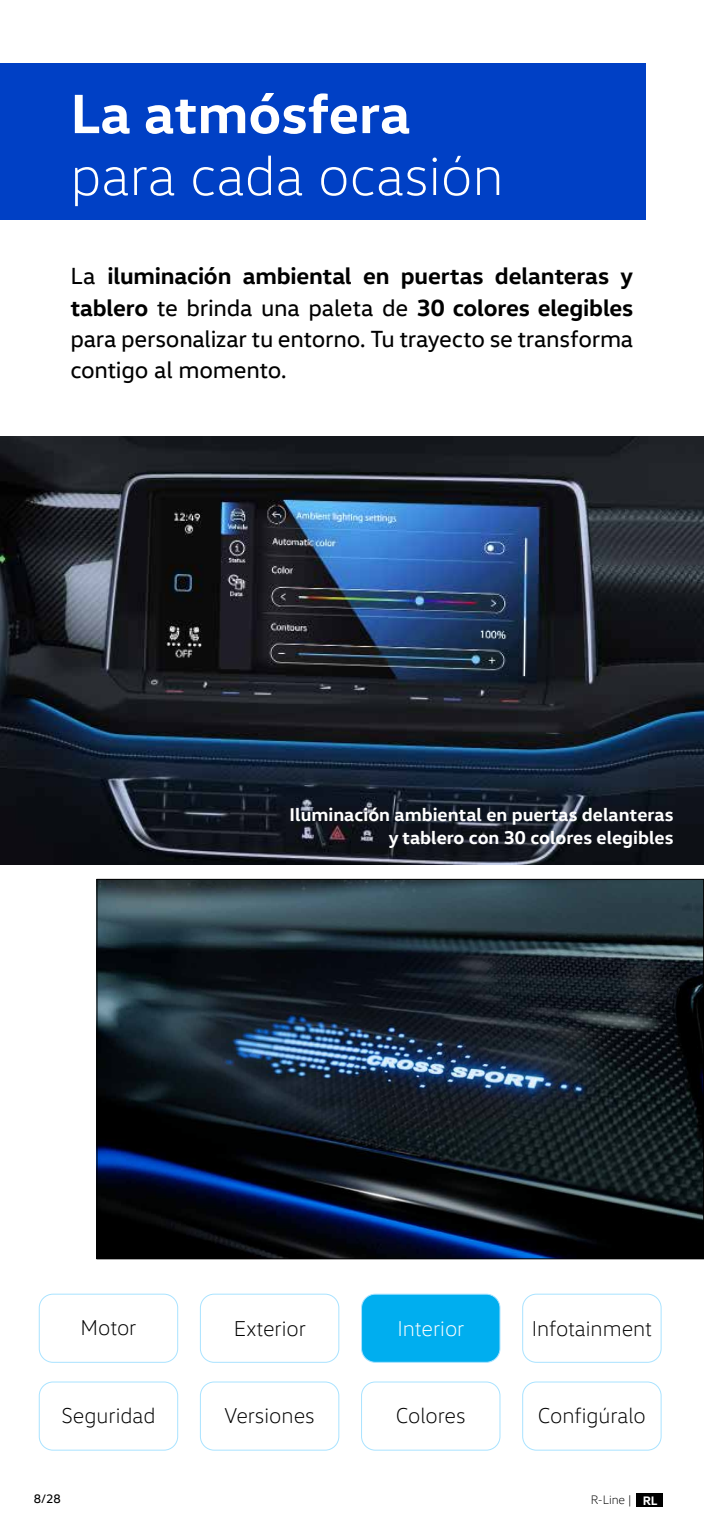
<style>
.page{position:relative;width:704px;height:1523px;background:#fff}
.page>*{position:absolute;margin:0;border:0;box-sizing:border-box;transform-origin:0 0}
.t1{font:300 56.25px "VW Head";color:#fff}
.t2{font:700 56.25px "VW Head";color:#fff}
.t3{font:23.75px/31.2px "VW Head";letter-spacing:-.01em;color:#000;text-align:justify}
.t4{font:300 21.88px "VW Head";color:#000}
.t5{font:300 21.88px "VW Head";color:#fff}
.t6{font:700 18.75px/22.5px "VW Head";color:#fff;text-align:right}
.t7{font:300 12.5px "VW Head";color:#000101}
.t8{font:12.5px "VW Head";color:#000101}
.s1{font-weight:700}
.s2{font-weight:700;color:#fff}
</style>
<div class="page">
<div style="left:636px;top:1493px;width:26px;height:13px;background:#000"></div>
<div style="left:0;top:64px;width:645px;height:156px;background:#0040c5"></div>
<img style="left:0;top:436px;width:703px;height:428px">
<div style="left:39px;top:1293px;width:139px;height:69px;border:1px solid #a9e3ff;border-radius:14px"></div>
<div style="left:39px;top:1381px;width:139px;height:69px;border:1px solid #a9e3ff;border-radius:14px"></div>
<div style="left:522px;top:1293px;width:139px;height:69px;border:1px solid #a9e3ff;border-radius:14px"></div>
<div style="left:200px;top:1293px;width:139px;height:69px;border:1px solid #a9e3ff;border-radius:14px"></div>
<div style="left:361px;top:1381px;width:139px;height:69px;border:1px solid #a9e3ff;border-radius:14px"></div>
<div style="left:522px;top:1381px;width:139px;height:69px;border:1px solid #a9e3ff;border-radius:14px"></div>
<div style="left:361px;top:1294px;width:138px;height:68px;background:#00aeef;border-radius:14px"></div>
<div style="left:361px;top:1293px;width:139px;height:69px;border:1px solid #a9e3ff;border-radius:14px"></div>
<img style="left:99px;top:881px;width:602px;height:376px">
<div style="left:200px;top:1381px;width:139px;height:69px;border:1px solid #a9e3ff;border-radius:14px"></div>
<h1 class="t2" style="left:70px;top:77px;width:341px">La atmósfera</h1>
<h1 class="t1" style="left:70px;top:143px;width:434px">para cada ocasión</h1>
<p class="t3" style="left:70px;top:260px;width:564px">La <span class="s1">iluminación ambiental en puertas delanteras y tablero</span> te brinda una paleta de <span class="s1">30 colores elegibles </span>para personalizar tu entorno. Tu trayecto se transforma contigo al momento.</p>
<p class="t6" style="left:289px;top:802px;width:385px">Iluminación ambiental en puertas delanteras y tablero con 30 colores elegibles</p>
<p class="t4" style="left:81px;top:1315px;width:57px">Motor</p>
<p class="t4" style="left:61px;top:1403px;width:95px">Seguridad</p>
<p class="t4" style="left:234px;top:1315px;width:74px">Exterior</p>
<p class="t4" style="left:531px;top:1315px;width:122px">Infotainment</p>
<p class="t5" style="left:397px;top:1315px;width:68px">Interior</p>
<p class="t4" style="left:224px;top:1403px;width:92px">Versiones</p>
<p class="t4" style="left:395px;top:1403px;width:71px">Colores</p>
<p class="t4" style="left:537px;top:1403px;width:109px">Configúralo</p>
<p class="t8" style="left:34px;top:1491px;width:29px">8/28</p>
<p class="t7" style="left:590px;top:1492px;width:68px">R-Line | <span class="s2">RL</span></p>
</div>
